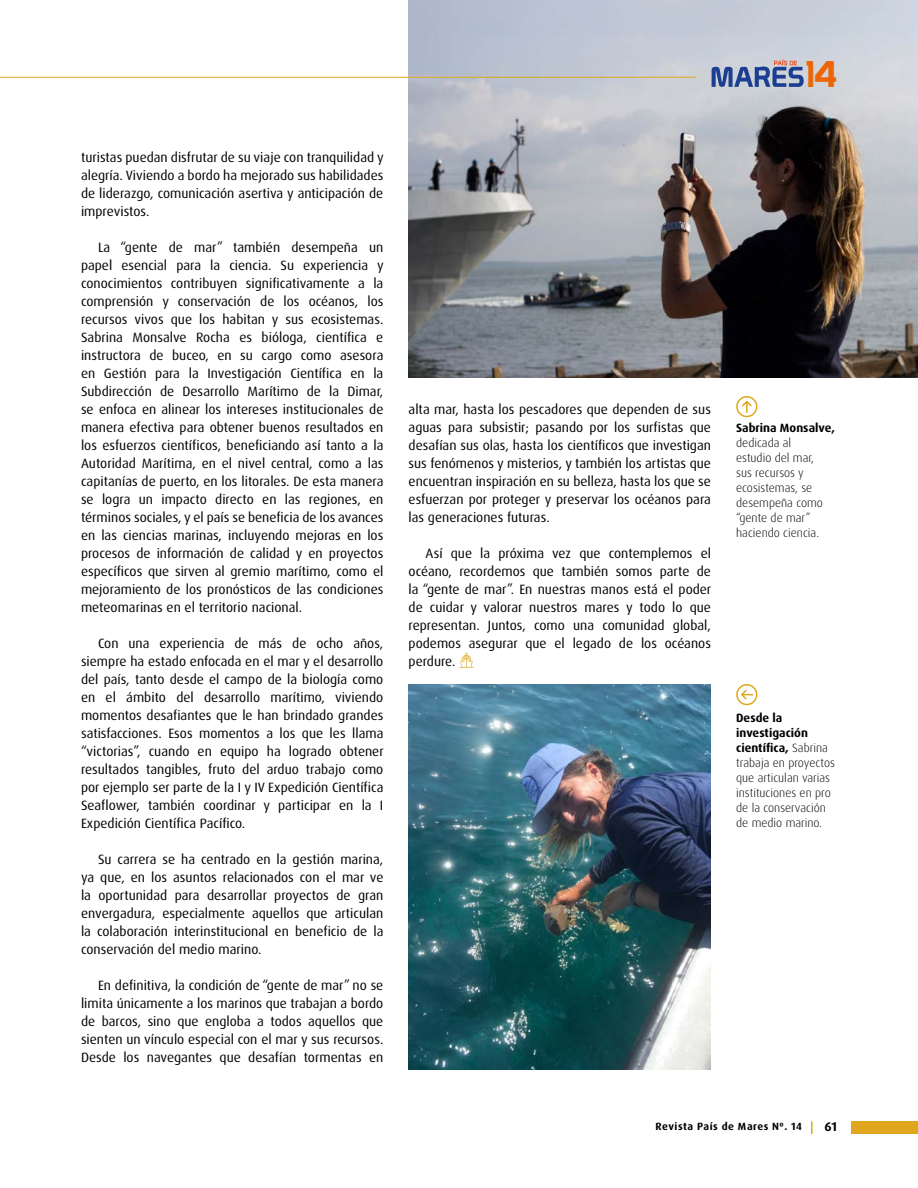
<style>
.page{position:relative;width:918px;height:1188px;background:#fff}
.page>*{position:absolute;margin:0;border:0;box-sizing:border-box;transform-origin:0 0}
.t1{font:36.3px "Prototype";color:#ec6608}
.t2{font:13.5px/18px "Dax Pro";color:#000;text-align:justify}
.t3{font:700 12.75px "Dax Pro";color:#000}
.t4{font:300 12px/15px "Dax Pro";color:#000}
.t5{font:700 12px "Dax Pro";color:#000}
.t6{font:700 10.5px "Dax Pro";letter-spacing:.05em;color:#000}
.s1{font-weight:700}
</style>
<div class="page">
<svg style="left:811px;top:1121px;width:2px;height:13px"></svg>
<div style="left:852px;top:1121px;width:66px;height:13px;background:#dea71d"></div>
<div style="left:736px;top:396px;width:21px;height:21px;border:2px solid #dea71d;border-radius:50%"></div>
<svg style="left:742px;top:400px;width:11px;height:12px"></svg>
<div style="left:736px;top:684px;width:21px;height:21px;border:2px solid #dea71d;border-radius:50%"></div>
<svg style="left:740px;top:688px;width:13px;height:13px"></svg>
<img style="left:409px;top:0;width:509px;height:378px">
<img style="left:409px;top:684px;width:302px;height:385px">
<svg style="left:459px;top:653px;width:15px;height:15px"></svg>
<svg style="left:712px;top:60px;width:92px;height:27px;background:#8290b6"></svg>
<hr style="left:0;top:77px;width:696px;height:1px;background:#dea71d">
<h1 class="t1" style="left:806px;top:52px;width:33px">14</h1>
<p class="t2" style="left:81px;top:148px;width:304px">turistas puedan disfrutar de su viaje con tranquilidad y alegría. Viviendo a bordo ha mejorado sus habilidades de liderazgo, comunicación asertiva y anticipación de imprevistos.</p>
<p class="t2" style="left:81px;top:238px;width:304px;text-indent:17px">La “gente de mar” también desempeña un papel esencial para la ciencia. Su experiencia y conocimientos contribuyen significativamente a la comprensión y conservación de los océanos, los recursos vivos que los habitan y sus ecosistemas.<br>Sabrina Monsalve Rocha es bióloga, científica e instructora de buceo, en su cargo como asesora en Gestión para la Investigación Científica en la Subdirección de Desarrollo Marítimo de la Dimar, se enfoca en alinear los intereses institucionales de manera efectiva para obtener buenos resultados en los esfuerzos científicos, beneficiando así tanto a la Autoridad Marítima, en el nivel central, como a las capitanías de puerto, en los litorales. De esta manera se logra un impacto directo en las regiones, en términos sociales, y el país se beneficia de los avances en las ciencias marinas, incluyendo mejoras en los procesos de información de calidad y en proyectos específicos que sirven al gremio marítimo, como el mejoramiento de los pronósticos de las condiciones meteomarinas en el territorio nacional.</p>
<p class="t2" style="left:81px;top:634px;width:304px;text-indent:17px">Con una experiencia de más de ocho años, siempre ha estado enfocada en el mar y el desarrollo del país, tanto desde el campo de la biología como en el ámbito del desarrollo marítimo, viviendo momentos desafiantes que le han brindado grandes satisfacciones. Esos momentos a los que les llama “victorias”, cuando en equipo ha logrado obtener resultados tangibles, fruto del arduo trabajo como por ejemplo ser parte de la I y IV Expedición Científica Seaflower, también coordinar y participar en la I Expedición Científica Pacífico.</p>
<p class="t2" style="left:81px;top:850px;width:304px;text-indent:17px">Su carrera se ha centrado en la gestión marina, ya que, en los asuntos relacionados con el mar ve la oportunidad para desarrollar proyectos de gran envergadura, especialmente aquellos que articulan la colaboración interinstitucional en beneficio de la conservación del medio marino.</p>
<p class="t2" style="left:81px;top:976px;width:304px;text-indent:17px">En definitiva, la condición de “gente de mar” no se limita únicamente a los marinos que trabajan a bordo de barcos, sino que engloba a todos aquellos que sienten un vínculo especial con el mar y sus recursos.<br>Desde los navegantes que desafían tormentas en</p>
<p class="t2" style="left:409px;top:400px;width:304px">alta mar, hasta los pescadores que dependen de sus aguas para subsistir; pasando por los surfistas que desafían sus olas, hasta los científicos que investigan sus fenómenos y misterios, y también los artistas que encuentran inspiración en su belleza, hasta los que se esfuerzan por proteger y preservar los océanos para las generaciones futuras.</p>
<p class="t2" style="left:409px;top:544px;width:304px;text-indent:17px">Así que la próxima vez que contemplemos el océano, recordemos que también somos parte de la “gente de mar”. En nuestras manos está el poder de cuidar y valorar nuestros mares y todo lo que representan. Juntos, como una comunidad global, podemos asegurar que el legado de los océanos perdure.</p>
<p class="t5" style="left:736px;top:420px;width:100px">Sabrina Monsalve,</p>
<p class="t4" style="left:736px;top:436px;width:88px">dedicada al estudio del mar, sus recursos y ecosistemas, se desempeña como “gente de mar” haciendo ciencia.</p>
<p class="t4" style="left:736px;top:710px;width:100px"><span class="s1">Desde la investigación científica,</span> Sabrina trabaja en proyectos que articulan varias instituciones en pro de la conservación de medio marino.</p>
<p class="t6" style="left:656px;top:1120px;width:148px">Revista País de Mares Nº. 14</p>
<p class="t3" style="left:825px;top:1118px;width:14px">61</p>
</div>
